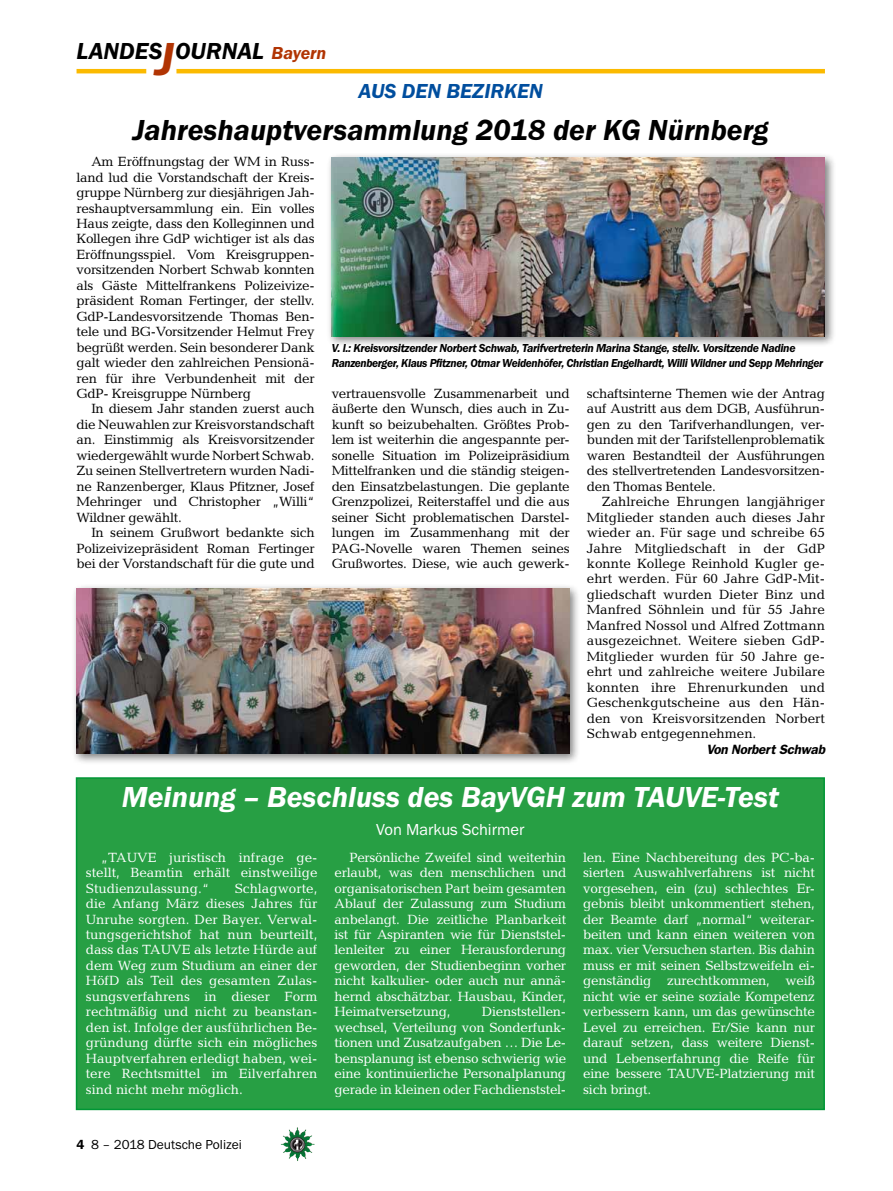
<style>
.page{position:relative;width:893px;height:1191px;background:#fff}
.page>*{position:absolute;margin:0;border:0;box-sizing:border-box;transform-origin:0 0}
._04__HEADLINE_1spalt{font:italic 600 30px "Franklin Gothic Itc T";color:#000}
._04__HEADLINE_1spalt-2{font:italic 600 30px "Franklin Gothic Itc T";color:#fff}
.t1{font:italic 600 24px "Franklin Gothic Itc T";color:#000}
._01__RUBRIKENZEILE_o{font:italic 600 21px "Franklin Gothic Itc T";color:#004e9e}
._07__AUTORENZEILE{font:16.5px "Franklin Gothic Itc T";color:#fff}
._09__GRUNDTEXT___Blo{font:13.5px/15.5px "Candida";letter-spacing:-.02em;color:#000;text-align:justify}
._09__GRUNDTEXT___Blo-2{font:13.5px/15.5px "Candida";letter-spacing:-.02em;color:#fff;text-align:justify}
.t2{font:13.5px "Franklin Gothic Itc T";color:#000}
._13__UNTERSCHRIFT_Ar{font:italic 600 13.5px "Franklin Gothic";letter-spacing:-.02em;color:#000}
._12__BILDUNTERSCHRIF{font:italic 600 12px/15.5px "Franklin Gothic Itc T";letter-spacing:-.03em;color:#000}
.s1{font-size:48px;color:#b13403}
.s2{font-size:18px;color:#b13403}
.s3{font-weight:600}
</style>
<div class="page">
<hr style="left:77px;top:69px;width:69px;height:4px;background:#fbba00">
<hr style="left:176px;top:69px;width:649px;height:4px;background:#fbba00">
<img style="left:281px;top:1128px;width:16px;height:24px">
<div style="left:77px;top:778px;width:747px;height:331px;background:#279f44"></div>
<div style="left:76px;top:777px;width:749px;height:333px;border:2px solid #009635"></div>
<div style="left:71px;top:582px;width:510px;height:182px;background:#000;opacity:.5"></div>
<img style="left:77px;top:588px;width:493px;height:165px">
<div style="left:326px;top:152px;width:510px;height:195px;background:#000;opacity:.5"></div>
<img style="left:332px;top:157px;width:493px;height:179px">
<h2 class="t1" style="left:77px;top:37px;width:251px">LANDES<span class="s1">J</span>OURNAL <span class="s2">Bayern</span></h2>
<p class="_01__RUBRIKENZEILE_o" style="left:358px;top:79px;width:186px">AUS DEN BEZIRKEN</p>
<p class="_04__HEADLINE_1spalt" style="left:133px;top:112px;width:637px">Jahreshauptversammlung 2018 der KG Nürnberg</p>
<p class="_09__GRUNDTEXT___Blo" style="left:77px;top:154px;width:240px;text-indent:15px">Am Eröffnungstag der WM in Russ&shy;land lud die Vorstandschaft der Kreis&shy;gruppe Nürnberg zur diesjährigen Jah&shy;reshauptversammlung ein. Ein volles Haus zeigte, dass den Kolleginnen und Kollegen ihre GdP wichtiger ist als das Eröffnungsspiel. Vom Kreisgruppen&shy;vorsitzenden Norbert Schwab konnten als Gäste Mittelfrankens Polizeivize&shy;präsident Roman Fertinger, der stellv.<br>GdP-Landesvorsitzende Thomas Ben&shy;tele und BG-Vorsitzender Helmut Frey begrüßt werden. Sein besonderer Dank galt wieder den zahlreichen Pensionä&shy;ren für ihre Verbundenheit mit der GdP- Kreisgruppe Nürnberg</p>
<p class="_09__GRUNDTEXT___Blo" style="left:77px;top:401px;width:240px;text-indent:15px">In diesem Jahr standen zuerst auch die Neuwahlen zur Kreisvorstandschaft an. Einstimmig als Kreisvorsitzender wiedergewählt wurde Norbert Schwab.<br>Zu seinen Stellvertretern wurden Nadi&shy;ne Ranzenberger, Klaus Pfitzner, Josef Mehringer und Christopher „Willi“ Wildner gewählt.</p>
<p class="_09__GRUNDTEXT___Blo" style="left:77px;top:525px;width:240px;text-indent:15px">In seinem Grußwort bedankte sich Polizeivizepräsident Roman Fertinger bei der Vorstandschaft für die gute und</p>
<p class="_12__BILDUNTERSCHRIF" style="left:332px;top:340px;width:493px">V. l.: Kreisvorsitzender Norbert Schwab, Tarifvertreterin Marina Stange, stellv. Vorsitzende Nadine<br>Ranzenberger, Klaus Pfitzner, Otmar Weidenhöfer, Christian Engelhardt, Willi Wildner und Sepp Mehringer</p>
<p class="_09__GRUNDTEXT___Blo" style="left:332px;top:386px;width:240px">vertrauensvolle Zusammenarbeit und äußerte den Wunsch, dies auch in Zu&shy;kunft so beizubehalten. Größtes Prob&shy;lem ist weiterhin die angespannte per&shy;sonelle Situation im Polizeipräsidium Mittelfranken und die ständig steigen&shy;den Einsatzbelastungen. Die geplante Grenzpolizei, Reiterstaffel und die aus seiner Sicht problematischen Darstel&shy;lungen im Zusammenhang mit der PAG-Novelle waren Themen seines Grußwortes. Diese, wie auch gewerk-</p>
<p class="_09__GRUNDTEXT___Blo" style="left:587px;top:386px;width:240px">schaftsinterne Themen wie der Antrag auf Austritt aus dem DGB, Ausführun&shy;gen zu den Tarifverhandlungen, ver&shy;bunden mit der Tarifstellenproblematik waren Bestandteil der Ausführungen des stellvertretenden Landesvorsitzen&shy;den Thomas Bentele.</p>
<p class="_09__GRUNDTEXT___Blo" style="left:587px;top:494px;width:240px;text-indent:15px">Zahlreiche Ehrungen langjähriger Mitglieder standen auch dieses Jahr wieder an. Für sage und schreibe 65<br>Jahre Mitgliedschaft in der GdP konnte Kollege Reinhold Kugler ge&shy;ehrt werden. Für 60 Jahre GdP-Mit&shy;gliedschaft wurden Dieter Binz und Manfred Söhnlein und für 55 Jahre Manfred Nossol und Alfred Zottmann ausgezeichnet. Weitere sieben GdP-Mitglieder wurden für 50 Jahre ge&shy;ehrt und zahlreiche weitere Jubilare konnten ihre Ehrenurkunden und Geschenkgutscheine aus den Hän&shy;den von Kreisvorsitzenden Norbert Schwab entgegennehmen.</p>
<p class="_13__UNTERSCHRIFT_Ar" style="left:706px;top:741px;width:120px">Von Norbert Schwab</p>
<p class="_04__HEADLINE_1spalt-2" style="left:122px;top:780px;width:658px">Meinung – Beschluss des BayVGH zum TAUVE-Test</p>
<p class="_07__AUTORENZEILE" style="left:376px;top:819px;width:150px">Von Markus Schirmer</p>
<p class="_09__GRUNDTEXT___Blo-2" style="left:86px;top:849px;width:233px;text-indent:15px">„TAUVE juristisch infrage ge&shy;stellt, Beamtin erhält einstweilige Studienzulassung.“</p>
<p class="_09__GRUNDTEXT___Blo-2" style="left:86px;top:880px;width:233px;text-indent:149px">Schlagworte, die Anfang März dieses Jahres für Unruhe sorgten. Der Bayer. Verwal&shy;tungsgerichtshof hat nun beurteilt, dass das TAUVE als letzte Hürde auf dem Weg zum Studium an einer der HöfD als Teil des gesamten Zulas&shy;sungsverfahrens in dieser Form rechtmäßig und nicht zu beanstan&shy;den ist. Infolge der ausführlichen Be&shy;gründung dürfte sich ein mögliches Hauptverfahren erledigt haben, wei&shy;tere Rechtsmittel im Eilverfahren sind nicht mehr möglich.</p>
<p class="t2" style="left:77px;top:1136px;width:167px"><span class="s3">4</span> 8 – 2018 Deutsche Polizei</p>
<p class="_09__GRUNDTEXT___Blo-2" style="left:334px;top:849px;width:233px;text-indent:15px">Persönliche Zweifel sind weiterhin erlaubt, was den menschlichen und organisatorischen Part beim gesamten Ablauf der Zulassung zum Studium anbelangt. Die zeitliche Planbarkeit ist für Aspiranten wie für Dienststel&shy;lenleiter zu einer Herausforderung geworden, der Studienbeginn vorher nicht kalkulier- oder auch nur annä&shy;hernd abschätzbar. Hausbau, Kinder, Heimatversetzung,</p>
<p class="_09__GRUNDTEXT___Blo-2" style="left:334px;top:1004px;width:233px;text-indent:147px">Dienststellen&shy;wechsel, Verteilung von Sonderfunk&shy;tionen und Zusatzaufgaben … Die Le&shy;bensplanung ist ebenso schwierig wie eine kontinuierliche Personalplanung gerade in kleinen oder Fachdienststel-</p>
<p class="_09__GRUNDTEXT___Blo-2" style="left:583px;top:849px;width:233px">len. Eine Nachbereitung des PC-ba&shy;sierten Auswahlverfahrens ist nicht vorgesehen, ein (zu) schlechtes Er&shy;gebnis bleibt unkommentiert stehen, der Beamte darf „normal“ weiterar&shy;beiten und kann einen weiteren von max. vier Versuchen starten. Bis dahin muss er mit seinen Selbstzweifeln ei&shy;genständig zurechtkommen, weiß nicht wie er seine soziale Kompetenz verbessern kann, um das gewünschte Level zu erreichen. Er/Sie kann nur darauf setzen, dass weitere Dienst&shy;und Lebenserfahrung die Reife für eine bessere TAUVE-Platzierung mit sich bringt.</p>
</div>
